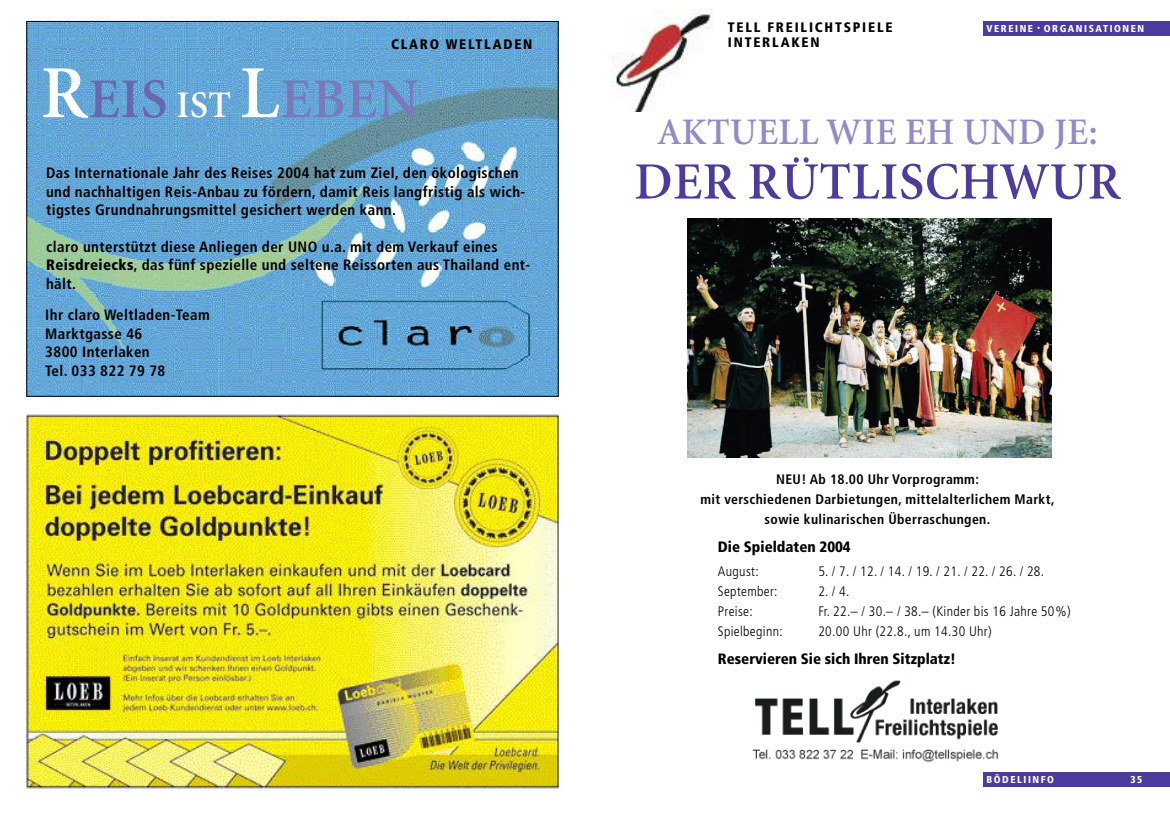
<style>
.page{position:relative;width:1170px;height:815px;background:#fff}
.page>*{position:absolute;margin:0;border:0;box-sizing:border-box;transform-origin:0 0}
.t1{font:600 56.25px "Minion";letter-spacing:.015em;color:#7979bb}
.t2{font:600 52.5px "Minion";letter-spacing:.015em;color:#4e3b9f}
.t3{font:600 37.5px "Minion";letter-spacing:.015em;color:#9589c6}
.t4{font:700 condensed 15px/18.8px "Frutiger";letter-spacing:.025em;color:#000}
.t5{font:900 condensed 15px "Frutiger";color:#000}
.t6{font:300 condensed 13.75px "Frutiger";letter-spacing:.025em;color:#000}
.t7{font:700 condensed 13.75px/20px "Frutiger";letter-spacing:.025em;color:#000;text-align:center}
.t8{font:900 condensed 13.75px/15px "Frutiger LT Std";letter-spacing:.13em;color:#000}
.t9{font:900 condensed 10px "Frutiger";letter-spacing:.155em;color:#fff}
.s1{font-size:75px;color:#fff}
.s2{color:#6868b2}
.s3{font-size:37.5px;color:#fff}
.s4{font-family:"Frutiger LT Std";font-weight:900}
.s5{font-size:6.25px}
</style>
<div class="page">
<div style="left:982px;top:21px;width:187px;height:14px;background:#4e3b9f"></div>
<div style="left:982px;top:772px;width:187px;height:15px;background:#4e3b9f"></div>
<img style="left:611px;top:9px;width:102px;height:103px">
<img style="left:752px;top:680px;width:246px;height:82px">
<img style="left:27px;top:415px;width:531px;height:375px">
<img style="left:687px;top:218px;width:364px;height:240px">
<img style="left:29px;top:23px;width:527px;height:371px">
<p class="t8" style="left:391px;top:38px;width:143px">CLARO WELTLADEN</p>
<h1 class="t1" style="left:41px;top:77px;width:379px"><span class="s1">R</span><span class="s2">EIS</span> <span class="s3">IST</span> <span class="s1">L</span>EBEN</h1>
<p class="t4" style="left:46px;top:164px;width:480px">Das Internationale Jahr des Reises 2004 hat zum Ziel, den ökologischen und nachhaltigen Reis-Anbau zu fördern, damit Reis langfristig als wich&shy;tigstes Grundnahrungsmittel gesichert werden kann.</p>
<p class="t4" style="left:46px;top:238px;width:485px">claro unterstützt diese Anliegen der UNO u.a. mit dem Verkauf eines<br><span class="s4">Reisdreiecks</span>, das fünf spezielle und seltene Reissorten aus Thailand ent&shy;hält.</p>
<p class="t4" style="left:45px;top:307px;width:166px">Ihr claro Weltladen-Team<br>Marktgasse 46<br>3800 Interlaken<br>Tel. 033 822 79 78</p>
<p class="t8" style="left:727px;top:20px;width:166px">TELL FREILICHTSPIELE<br>INTERLAKEN</p>
<p class="t9" style="left:986px;top:24px;width:159px">VEREINE <span class="s5">•</span> ORGANISATIONEN</p>
<h3 class="t3" style="left:657px;top:117px;width:441px">AKTUELL WIE EH UND JE:</h3>
<h2 class="t2" style="left:634px;top:161px;width:488px">DER RÜTLISCHWUR</h2>
<p class="t7" style="left:700px;top:470px;width:356px">NEU! Ab 18.00 Uhr Vorprogramm:<br>mit verschiedenen Darbietungen, mittelalterlichem Markt, sowie kulinarischen Überraschungen.</p>
<p class="t5" style="left:718px;top:541px;width:134px">Die Spieldaten 2004</p>
<p class="t6" style="left:718px;top:565px;width:42px">August:</p>
<p class="t6" style="left:818px;top:565px;width:227px">5./ 7./ 12./ 14./ 19./ 21./ 22./ 26./ 28.</p>
<p class="t6" style="left:718px;top:585px;width:61px">September:</p>
<p class="t6" style="left:818px;top:585px;width:33px">2./ 4.</p>
<p class="t6" style="left:718px;top:605px;width:36px">Preise:</p>
<p class="t6" style="left:818px;top:605px;width:254px">Fr. 22.– / 30.– / 38.– (Kinder bis 16 Jahre 50%)</p>
<p class="t6" style="left:718px;top:625px;width:66px">Spielbeginn:</p>
<p class="t6" style="left:818px;top:625px;width:175px">20.00 Uhr (22.8., um 14.30 Uhr)</p>
<p class="t5" style="left:718px;top:653px;width:239px">Reservieren Sie sich Ihren Sitzplatz!</p>
<p class="t9" style="left:986px;top:775px;width:69px">BÖDELIINFO</p>
<p class="t9" style="left:1130px;top:775px;width:13px">35</p>
</div>
